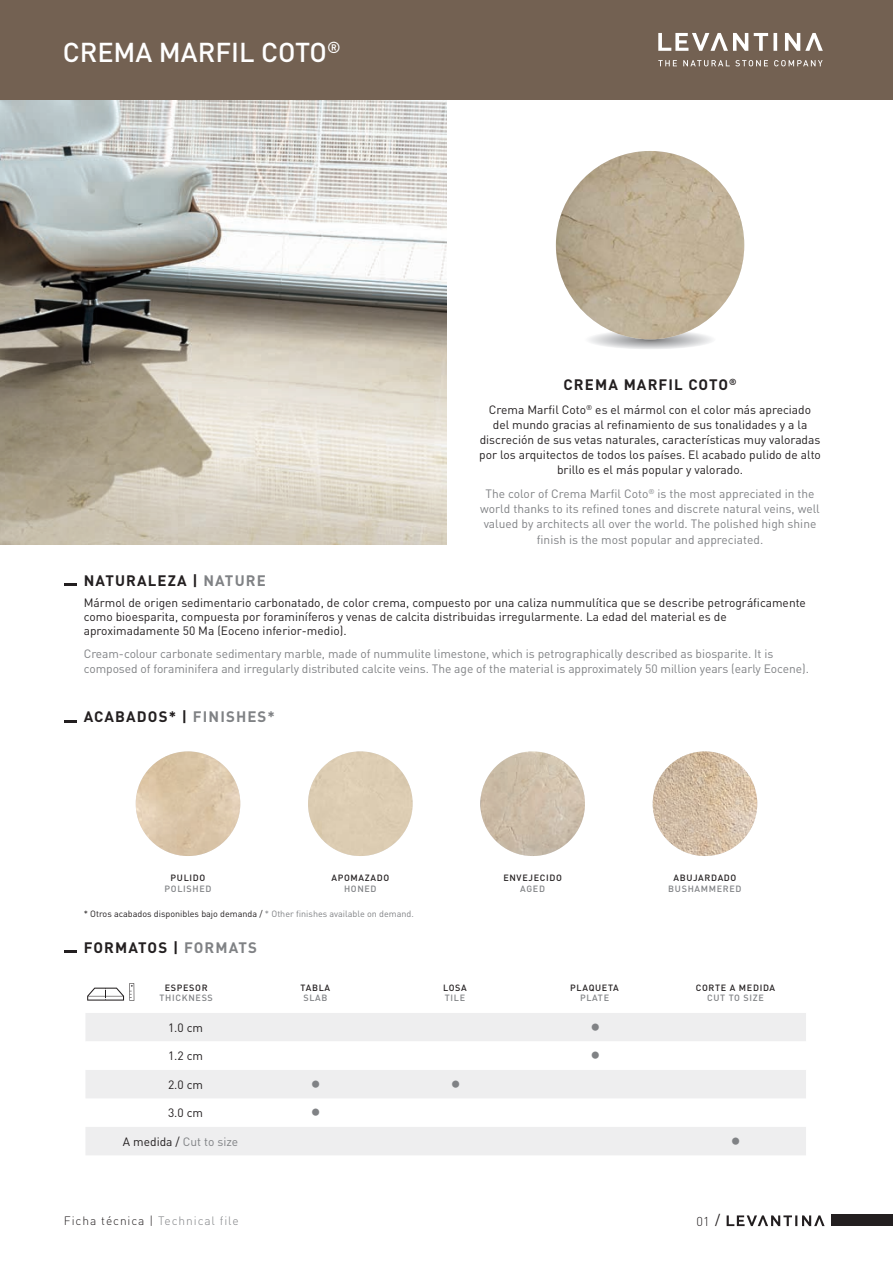
<style>
.page{position:relative;width:893px;height:1263px;background:#fff}
.page>*{position:absolute;margin:0;border:0;box-sizing:border-box;transform-origin:0 0}
.t1{font:500 27px "DIN";color:#fff}
.t2{font:27px "Minion Pro";color:#808285}
.t3{font:700 15px "DIN";letter-spacing:.075em;color:#231f20}
.t4{font:300 12.75px "DIN";color:#231f20}
.t5{font:12px/15.1px "DIN";color:#231f20;text-align:center}
.t6{font:12px/15.1px "DIN";letter-spacing:-.005em;color:#808285;text-align:center}
.t7{font:300 12px "DIN";letter-spacing:.075em;color:#231f20}
.t8{font:500 9px "DIN";letter-spacing:.075em;color:#231f20}
.t9{font:9px "DIN";color:#231f20}
.t10{font:500 9px "DIN";letter-spacing:.075em;color:#808285}
.s1{color:#808285}
.s2{color:#231f20}
.s3{font-weight:400;font-size:14.25px}
</style>
<div class="page">
<img style="left:0;top:100px;width:446px;height:444px">
<div style="left:0;top:0;width:893px;height:100px;background:#736152"></div>
<svg style="left:658px;top:33px;width:165px;height:33px"></svg>
<svg style="left:589px;top:329px;width:123px;height:20px"></svg>
<img style="left:556px;top:151px;width:188px;height:188px;border-radius:94px">
<svg style="left:64px;top:584px;width:13px;height:2px"></svg>
<svg style="left:64px;top:720px;width:13px;height:2px"></svg>
<svg style="left:64px;top:951px;width:13px;height:2px"></svg>
<img style="left:136px;top:751px;width:104px;height:105px;border-radius:52px">
<div style="left:308px;top:751px;width:105px;height:105px;background:#ddcdb3;border-radius:52px"></div>
<img style="left:480px;top:751px;width:105px;height:105px;border-radius:52px">
<img style="left:653px;top:751px;width:104px;height:105px;border-radius:52px">
<svg style="left:87px;top:983px;width:47px;height:18px"></svg>
<svg style="left:86px;top:1013px;width:720px;height:142px;fill:#eeeeef"></svg>
<svg style="left:86px;top:1041px;width:720px;height:29px"></svg>
<svg style="left:166px;top:1017px;width:39px;height:18px"></svg>
<svg style="left:164px;top:1077px;width:41px;height:15px"></svg>
<div style="left:119px;top:1129px;width:123px;height:21px;background:#eeeeef"></div>
<div style="left:831px;top:1215px;width:62px;height:11px;background:#231f20"></div>
<svg style="left:727px;top:1215px;width:98px;height:11px"></svg>
<h1 class="t1" style="left:63px;top:34px;width:279px">CREMA MARFIL COTO<sup>®</sup></h1>
<p class="t3" style="left:563px;top:375px;width:175px">CREMA MARFIL COTO<sup>®</sup></p>
<p class="t5" style="left:479px;top:402px;width:343px">Crema Marfil Coto<sup>®</sup> es el mármol con el color más apreciado<br>del mundo gracias al refinamiento de sus tonalidades y a la discreción de sus vetas naturales, características muy valoradas por los arquitectos de todos los países. El acabado pulido de alto brillo es el más popular y valorado.</p>
<p class="t6" style="left:480px;top:486px;width:341px">The color of Crema Marfil Coto<sup>®</sup> is the most appreciated in the world thanks to its refined tones and discrete natural veins, well valued by architects all over the world. The polished high shine finish is the most popular and appreciated.</p>
<p class="t3" style="left:84px;top:570px;width:184px">NATURALEZA | <span class="s1">NATURE</span></p>
<p class="t5" style="left:84px;top:595px;width:724px;line-height:14.4px;text-align:left">Mármol de origen sedimentario carbonatado, de color crema, compuesto por una caliza nummulítica que se describe petrográficamente como bioesparita, compuesta por foraminíferos y venas de calcita distribuidas irregularmente. La edad del material es de aproximadamente 50 Ma (Eoceno inferior-medio).</p>
<p class="t6" style="left:84px;top:647px;width:727px;line-height:14.4px;text-align:left">Cream-colour carbonate sedimentary marble, made of nummulite limestone, which is petrographically described as biosparite. It is composed of foraminifera and irregularly distributed calcite veins. The age of the material is approximately 50 million years (early Eocene).</p>
<p class="t3" style="left:84px;top:707px;width:193px">ACABADOS* | <span class="s1">FINISHES*</span></p>
<p class="t8" style="left:171px;top:872px;width:36px">PULIDO</p>
<p class="t10" style="left:165px;top:883px;width:48px">POLISHED</p>
<p class="t8" style="left:331px;top:872px;width:59px">APOMAZADO</p>
<p class="t10" style="left:344px;top:883px;width:34px">HONED</p>
<p class="t9" style="left:84px;top:908px;width:332px">* Otros acabados disponibles bajo demanda / <span class="s1">* Other finishes available on demand.</span></p>
<p class="t3" style="left:84px;top:937px;width:175px">FORMATOS | <span class="s1">FORMATS</span></p>
<p class="t8" style="left:165px;top:981px;width:44px">ESPESOR</p>
<p class="t10" style="left:160px;top:992px;width:55px">THICKNESS</p>
<p class="t8" style="left:301px;top:981px;width:31px">TABLA</p>
<p class="t10" style="left:303px;top:992px;width:26px">SLAB</p>
<p class="t8" style="left:443px;top:981px;width:25px">LOSA</p>
<p class="t10" style="left:445px;top:992px;width:22px">TILE</p>
<p class="t8" style="left:503px;top:872px;width:60px">ENVEJECIDO</p>
<p class="t10" style="left:520px;top:883px;width:26px">AGED</p>
<p class="t8" style="left:570px;top:981px;width:50px">PLAQUETA</p>
<p class="t10" style="left:580px;top:992px;width:31px">PLATE</p>
<p class="t8" style="left:673px;top:872px;width:64px">ABUJARDADO</p>
<p class="t10" style="left:668px;top:883px;width:75px">BUSHAMMERED</p>
<p class="t8" style="left:696px;top:981px;width:81px">CORTE A MEDIDA</p>
<p class="t10" style="left:707px;top:992px;width:58px">CUT TO SIZE</p>
<p class="t5" style="left:168px;top:1020px;width:37px">1.0 cm</p>
<h1 class="t2" style="left:590px;top:1006px;width:12px">•</h1>
<p class="t5" style="left:168px;top:1048px;width:37px">1.2 cm</p>
<h1 class="t2" style="left:590px;top:1034px;width:12px">•</h1>
<p class="t5" style="left:168px;top:1077px;width:37px">2.0 cm</p>
<h1 class="t2" style="left:310px;top:1063px;width:12px">•</h1>
<h1 class="t2" style="left:450px;top:1063px;width:12px">•</h1>
<p class="t5" style="left:168px;top:1105px;width:37px">3.0 cm</p>
<h1 class="t2" style="left:310px;top:1091px;width:12px">•</h1>
<p class="t6" style="left:123px;top:1134px;width:117px"><span class="s2">A medida /</span> Cut to size</p>
<h1 class="t2" style="left:730px;top:1120px;width:12px">•</h1>
<p class="t7" style="left:64px;top:1213px;width:176px">Ficha técnica | <span class="s1">Technical file</span></p>
<p class="t4" style="left:696px;top:1213px;width:25px">01 <span class="s3">/</span></p>
</div>
